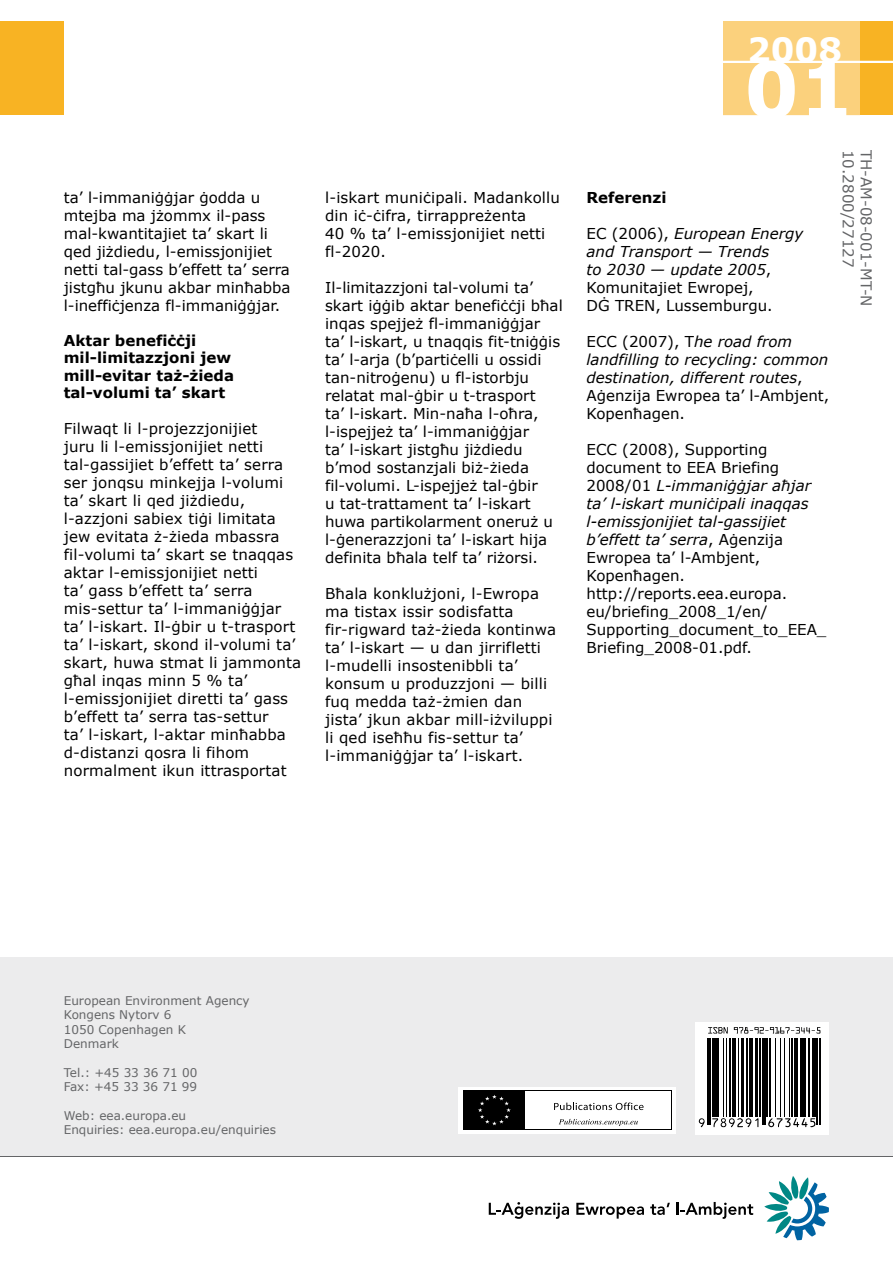
<style>
.page{position:relative;width:893px;height:1263px;background:#fff}
.page>*{position:absolute;margin:0;border:0;box-sizing:border-box;transform-origin:0 0}
.t1{font:700 76.95px "Verdana";color:#fff}
.t2{font:700 33.3px "Verdana";color:#fff}
.t3{font:15px/18px "Verdana";letter-spacing:.01em;color:#000}
.t4{font:italic 15px/18px "Verdana";color:#000}
.t5{font:700 15px/17.2px "Verdana";color:#000}
.t6{font:15px/18px "Verdana";color:#646567}
.t7{font:12px/14.4px "Verdana";color:#646567}
.s1{font-style:normal}
.s2{font-style:italic}
</style>
<div class="page">
<div style="left:0;top:21px;width:64px;height:94px;background:#f8b323"></div>
<div style="left:723px;top:21px;width:170px;height:94px;background:#f8b323"></div>
<div style="left:723px;top:21px;width:137px;height:94px;background:#fbd17d"></div>
<hr style="left:723px;top:61px;width:170px;height:2px;background:#fff">
<div style="left:0;top:957px;width:893px;height:199px;background:#ececed"></div>
<hr style="left:0;top:1156px;width:893px;height:1px;background:#646567">
<svg style="left:459px;top:1087px;width:217px;height:46px;background:#ddd"></svg>
<div style="left:463px;top:1090px;width:208px;height:39px;background:#000"></div>
<div style="left:526px;top:1091px;width:145px;height:38px;background:#fff"></div>
<svg style="left:554px;top:1102px;width:90px;height:8px"></svg>
<svg style="left:478px;top:1095px;width:33px;height:30px"></svg>
<svg style="left:559px;top:1119px;width:79px;height:7px"></svg>
<svg style="left:764px;top:1176px;width:65px;height:64px"></svg>
<svg style="left:489px;top:1202px;width:80px;height:17px"></svg>
<svg style="left:576px;top:1203px;width:68px;height:15px"></svg>
<svg style="left:650px;top:1203px;width:20px;height:12px"></svg>
<svg style="left:677px;top:1202px;width:76px;height:17px"></svg>
<svg style="left:695px;top:1022px;width:133px;height:112px;background:#d0d0d0"></svg>
<hr style="left:707px;top:1038px;width:1px;height:86px;background:#000">
<hr style="left:709px;top:1038px;width:2px;height:86px;background:#000">
<hr style="left:712px;top:1038px;width:3px;height:79px;background:#000">
<hr style="left:716px;top:1038px;width:3px;height:79px;background:#000">
<hr style="left:723px;top:1038px;width:1px;height:79px;background:#000">
<hr style="left:726px;top:1038px;width:1px;height:79px;background:#000">
<hr style="left:730px;top:1038px;width:1px;height:79px;background:#000">
<hr style="left:732px;top:1038px;width:4px;height:79px;background:#000">
<hr style="left:738px;top:1038px;width:1px;height:79px;background:#000">
<hr style="left:742px;top:1038px;width:2px;height:79px;background:#000">
<hr style="left:746px;top:1038px;width:2px;height:79px;background:#000">
<hr style="left:749px;top:1038px;width:3px;height:79px;background:#000">
<hr style="left:755px;top:1038px;width:2px;height:79px;background:#000">
<hr style="left:760px;top:1038px;width:1px;height:79px;background:#000">
<hr style="left:762px;top:1038px;width:1px;height:86px;background:#000">
<hr style="left:764px;top:1038px;width:1px;height:86px;background:#000">
<hr style="left:767px;top:1038px;width:1px;height:79px;background:#000">
<hr style="left:769px;top:1038px;width:1px;height:79px;background:#000">
<hr style="left:775px;top:1038px;width:1px;height:79px;background:#000">
<hr style="left:780px;top:1038px;width:1px;height:79px;background:#000">
<hr style="left:783px;top:1038px;width:1px;height:79px;background:#000">
<hr style="left:789px;top:1038px;width:1px;height:79px;background:#000">
<hr style="left:792px;top:1038px;width:1px;height:79px;background:#000">
<hr style="left:794px;top:1038px;width:4px;height:79px;background:#000">
<hr style="left:800px;top:1038px;width:1px;height:79px;background:#000">
<hr style="left:802px;top:1038px;width:4px;height:79px;background:#000">
<hr style="left:808px;top:1038px;width:1px;height:79px;background:#000">
<hr style="left:812px;top:1038px;width:3px;height:79px;background:#000">
<hr style="left:817px;top:1038px;width:1px;height:86px;background:#000">
<hr style="left:819px;top:1038px;width:1px;height:86px;background:#000">
<svg style="left:708px;top:1027px;width:20px;height:6px"></svg>
<svg style="left:734px;top:1027px;width:86px;height:6px"></svg>
<svg style="left:699px;top:1118px;width:6px;height:9px"></svg>
<svg style="left:712px;top:1118px;width:46px;height:9px"></svg>
<svg style="left:768px;top:1118px;width:48px;height:9px"></svg>
<p class="t3" style="left:64px;top:188px;width:228px">ta’ l‑immaniġġjar ġodda u mtejba ma jżommx il‑pass mal‑kwantitajiet ta’ skart li qed jiżdiedu, l‑emissjonijiet netti tal‑gass b’effett ta’ serra jistgħu jkunu akbar minħabba l‑ineffiċjenza fl‑immaniġġjar.</p>
<p class="t5" style="left:64px;top:331px;width:172px">Aktar benefiċċji mil‑limitazzjoni jew mill‑evitar taż‑żieda tal‑volumi ta’ skart</p>
<p class="t3" style="left:64px;top:419px;width:239px">Filwaqt li l‑projezzjonijiet<br>juru li l‑emissjonijiet netti tal‑gassijiet b’effett ta’ serra ser jonqsu minkejja l‑volumi ta’ skart li qed jiżdiedu, l‑azzjoni sabiex tiġi limitata jew evitata ż‑żieda mbassra fil‑volumi ta’ skart se tnaqqas aktar l‑emissjonijiet netti<br>ta’ gass b’effett ta’ serra mis‑settur ta’ l‑immaniġġjar ta’ l‑iskart. Il‑ġbir u t‑trasport ta’ l‑iskart, skond il‑volumi ta’ skart, huwa stmat li jammonta għal inqas minn 5 % ta’ l‑emissjonijiet diretti ta’ gass b’effett ta’ serra tas‑settur<br>ta’ l‑iskart, l‑aktar minħabba d‑distanzi qosra li fihom normalment ikun ittrasportat</p>
<p class="t3" style="left:325px;top:188px;width:236px">l‑iskart muniċipali. Madankollu din iċ‑ċifra, tirrappreżenta<br>40 % ta’ l‑emissjonijiet netti fl‑2020.</p>
<p class="t3" style="left:325px;top:278px;width:239px">Il‑limitazzjoni tal‑volumi ta’ skart iġġib aktar benefiċċji bħal inqas spejjeż fl‑immaniġġjar ta’ l‑iskart, u tnaqqis fit‑tniġġis ta’ l‑arja (b’partiċelli u ossidi tan‑nitroġenu) u fl‑istorbju relatat mal‑ġbir u t‑trasport<br>ta’ l‑iskart. Min‑naħa l‑oħra, l‑ispejjeż ta’ l‑immaniġġjar<br>ta’ l‑iskart jistgħu jiżdiedu b’mod sostanzjali biż‑żieda fil‑volumi. L‑ispejjeż tal‑ġbir<br>u tat‑trattament ta’ l‑iskart huwa partikolarment oneruż u l‑ġenerazzjoni ta’ l‑iskart hija definita bħala telf ta’ riżorsi.</p>
<p class="t3" style="left:325px;top:584px;width:232px">Bħala konklużjoni, l‑Ewropa ma tistax issir sodisfatta fir‑rigward taż‑żieda kontinwa ta’ l‑iskart — u dan jirrifletti l‑mudelli insostenibbli ta’ konsum u produzzjoni — billi fuq medda taż‑żmien dan jista’ jkun akbar mill‑iżviluppi li qed iseħħu fis‑settur ta’ l‑immaniġġjar ta’ l‑iskart.</p>
<h2 class="t2" style="left:747px;top:29px;width:96px">2008</h2>
<h1 class="t1" style="left:744px;top:41px;width:111px">01</h1>
<p class="t5" style="left:586px;top:188px;width:82px">Referenzi</p>
<p class="t4" style="left:586px;top:224px;width:218px"><span class="s1">EC (2006),</span> European Energy and Transport — Trends<br>to 2030 — update 2005<span class="s1">,<br>Komunitajiet Ewropej,<br>DĠ TREN, Lussemburgu.</span></p>
<p class="t4" style="left:586px;top:332px;width:244px"><span class="s1">ECC (2007), T</span>he road from landfilling to recycling: common destination, different routes<span class="s1">,<br>Aġenzija Ewropea ta’ l‑Ambjent,<br>Kopenħagen.</span></p>
<p class="t3" style="left:586px;top:440px;width:241px">ECC (2008), Supporting document to EEA Briefing<br>2008/01 <span class="s2">L-immaniġġjar aħjar ta’ l-iskart muniċipali inaqqas l-emissjonijiet tal-gassijiet b’effett ta’ serra</span>, Aġenzija<br>Ewropea ta’ l‑Ambjent,<br>Kopenħagen. http://reports.eea.europa. eu/briefing_2008_1/en/<br>Supporting_document_to_EEA_<br>Briefing_2008-01.pdf.</p>
<p class="t6" style="left:876px;top:150px;width:158px;rotate:90deg">TH-AM-08-001-MT-N<br>10.2800/27127</p>
<p class="t7" style="left:64px;top:993px;width:187px">European Environment Agency<br>Kongens Nytorv 6<br>1050 Copenhagen K<br>Denmark</p>
<p class="t7" style="left:64px;top:1065px;width:135px">Tel.: +45 33 36 71 00<br>Fax: +45 33 36 71 99</p>
<p class="t7" style="left:64px;top:1108px;width:214px">Web: eea.europa.eu<br>Enquiries: eea.europa.eu/enquiries</p>
</div>
